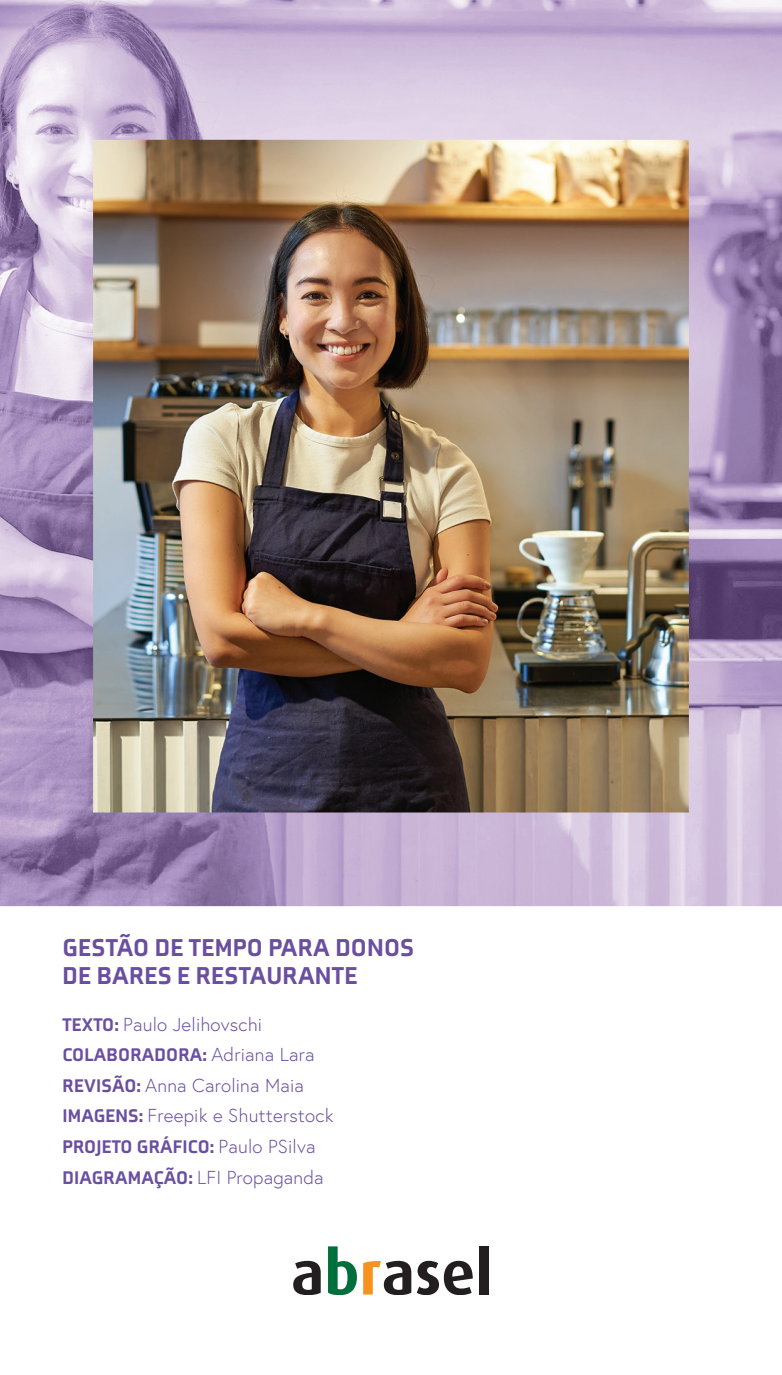
<style>
.page{position:relative;width:782px;height:1375px;background:#fff}
.page>*{position:absolute;margin:0;border:0;box-sizing:border-box;transform-origin:0 0}
.t1{font:900 25px/28.1px "Axia";letter-spacing:.01em;color:#6a4fa0}
.t2{font:300 18.75px/30.6px "Europa";letter-spacing:.01em;color:#6a4fa0}
.t3{font:900 18.75px "Axia";letter-spacing:.01em;color:#6a4fa0}
.s1{font-family:"Axia";font-weight:900}
.s2{font-family:"Europa";font-weight:300}
</style>
<div class="page">
<img style="left:0;top:0;width:781px;height:906px">
<svg style="left:293px;top:1261px;width:27px;height:34px"></svg>
<svg style="left:328px;top:1246px;width:29px;height:49px"></svg>
<svg style="left:363px;top:1261px;width:109px;height:34px"></svg>
<div style="left:479px;top:1246px;width:9px;height:49px;background:#231f20"></div>
<h1 class="t1" style="left:62px;top:933px;width:353px">GESTÃO DE TEMPO PARA DONOS<br>DE BARES E RESTAURANTE</h1>
<p class="t2" style="left:62px;top:1009px;width:201px"><span class="s1">TEXTO:</span> Paulo Jelihovschi</p>
<p class="t3" style="left:62px;top:1043px;width:253px">COLABORADORA: <span class="s2">Adriana Lara</span></p>
<p class="t2" style="left:62px;top:1070px;width:272px"><span class="s1">REVISÃO:</span> Anna Carolina Maia<br><span class="s1">IMAGENS:</span> Freepik e Shutterstock</p>
<p class="t3" style="left:62px;top:1135px;width:254px">PROJETO GRÁFICO: <span class="s2">Paulo PSilva</span></p>
<p class="t2" style="left:62px;top:1162px;width:263px"><span class="s1">DIAGRAMAÇÃO:</span> LFI Propaganda</p>
</div>
